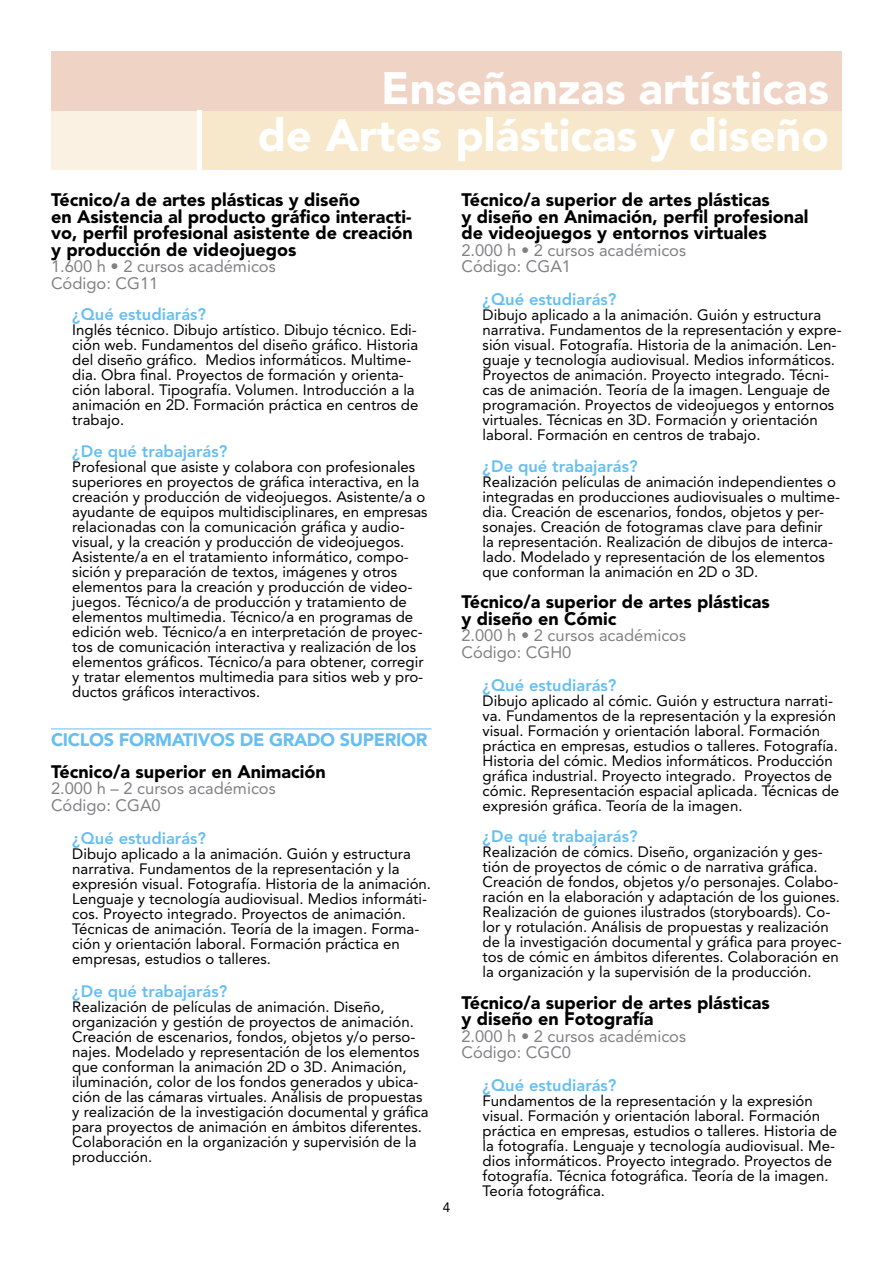
<style>
.page{position:relative;width:893px;height:1263px;background:#fff}
.page>*{position:absolute;margin:0;border:0;box-sizing:border-box;transform-origin:0 0}
.t1{font:900 45px/46.5px "Avenir LT Std";color:#fff;text-align:right}
.curs{font:900 18px/16.5px "Avenir LT Std";color:#000}
.cicles{font:900 18px "Avenir LT Std";letter-spacing:-.02em;color:#65bff1}
.Codi{font:16.5px "Avenir LT Std";color:#808184}
.pregunta{font:800 16.5px "Avenir LT Std";color:#65bff1}
.text{font:15px/15px "Avenir LT Std";color:#000}
.text-2{font:13.5px "Avenir LT Std";color:#000}
</style>
<div class="page">
<div style="left:51px;top:111px;width:791px;height:59px;background:#f8e8cb"></div>
<div style="left:51px;top:111px;width:149px;height:59px;background:#fbf1e2"></div>
<div style="left:51px;top:51px;width:791px;height:60px;background:#efd4c5"></div>
<hr style="left:198px;top:111px;width:4px;height:59px;background:#fff">
<hr style="left:51px;top:728px;width:381px;height:1px;background:#65bff1">
<p class="t1" style="left:258px;top:65px;width:572px">Enseñanzas artísticas<br>de Artes plásticas y diseño</p>
<p class="curs" style="left:51px;top:192px;width:363px">Técnico/a de artes plásticas y diseño<br>en Asistencia al producto gráfico interacti&shy;vo, perfil profesional asistente de creación y producción de videojuegos</p>
<p class="Codi" style="left:51px;top:257px;width:226px">1.600 h • 2 cursos académicos</p>
<p class="Codi" style="left:51px;top:273px;width:109px">Código: CG11</p>
<p class="pregunta" style="left:72px;top:305px;width:135px">¿Qué estudiarás?</p>
<p class="text" style="left:72px;top:323px;width:348px">Inglés técnico. Dibujo artístico. Dibujo técnico. Edi&shy;ción web. Fundamentos del diseño gráfico. Historia del diseño gráfico. Medios informáticos. Multime&shy;dia. Obra final. Proyectos de formación y orienta&shy;ción laboral. Tipografía. Volumen. Introducción a la animación en 2D. Formación práctica en centros de trabajo.</p>
<p class="pregunta" style="left:72px;top:441px;width:156px">¿De qué trabajarás?</p>
<p class="text" style="left:72px;top:459px;width:357px">Profesional que asiste y colabora con profesionales superiores en proyectos de gráfica interactiva, en la creación y producción de videojuegos. Asistente/a o ayudante de equipos multidisciplinares, en empresas relacionadas con la comunicación gráfica y audio&shy;visual, y la creación y producción de videojuegos.<br>Asistente/a en el tratamiento informático, compo&shy;sición y preparación de textos, imágenes y otros elementos para la creación y producción de video&shy;juegos. Técnico/a de producción y tratamiento de elementos multimedia. Técnico/a en programas de edición web. Técnico/a en interpretación de proyec&shy;tos de comunicación interactiva y realización de los elementos gráficos. Técnico/a para obtener, corregir y tratar elementos multimedia para sitios web y pro&shy;ductos gráficos interactivos.</p>
<p class="cicles" style="left:51px;top:729px;width:378px">CICLOS FORMATIVOS DE GRADO SUPERIOR</p>
<p class="curs" style="left:51px;top:763px;width:276px">Técnico/a superior en Animación</p>
<p class="Codi" style="left:51px;top:779px;width:226px">2.000 h – 2 cursos académicos</p>
<p class="Codi" style="left:51px;top:795px;width:111px">Código: CGA0</p>
<p class="pregunta" style="left:72px;top:828px;width:135px">¿Qué estudiarás?</p>
<p class="text" style="left:72px;top:846px;width:360px">Dibujo aplicado a la animación. Guión y estructura narrativa. Fundamentos de la representación y la expresión visual. Fotografía. Historia de la animación.<br>Lenguaje y tecnología audiovisual. Medios informáti&shy;cos. Proyecto integrado. Proyectos de animación.<br>Técnicas de animación. Teoría de la imagen. Forma&shy;ción y orientación laboral. Formación práctica en empresas, estudios o talleres.</p>
<p class="pregunta" style="left:72px;top:981px;width:156px">¿De qué trabajarás?</p>
<p class="text" style="left:72px;top:999px;width:358px">Realización de películas de animación. Diseño, organización y gestión de proyectos de animación.<br>Creación de escenarios, fondos, objetos y/o perso&shy;najes. Modelado y representación de los elementos que conforman la animación 2D o 3D. Animación, iluminación, color de los fondos generados y ubica&shy;ción de las cámaras virtuales. Análisis de propuestas y realización de la investigación documental y gráfica para proyectos de animación en ámbitos diferentes.<br>Colaboración en la organización y supervisión de la producción.</p>
<p class="curs" style="left:461px;top:192px;width:348px">Técnico/a superior de artes plásticas<br>y diseño en Animación, perfil profesional de videojuegos y entornos virtuales</p>
<p class="Codi" style="left:461px;top:240px;width:226px">2.000 h • 2 cursos académicos</p>
<p class="Codi" style="left:461px;top:257px;width:111px">Código: CGA1</p>
<p class="pregunta" style="left:483px;top:290px;width:135px">¿Qué estudiarás?</p>
<p class="text" style="left:483px;top:308px;width:361px">Dibujo aplicado a la animación. Guión y estructura narrativa. Fundamentos de la representación y expre&shy;sión visual. Fotografía. Historia de la animación. Len&shy;guaje y tecnología audiovisual. Medios informáticos.<br>Proyectos de animación. Proyecto integrado. Técni&shy;cas de animación. Teoría de la imagen. Lenguaje de programación. Proyectos de videojuegos y entornos virtuales. Técnicas en 3D. Formación y orientación laboral. Formación en centros de trabajo.</p>
<p class="pregunta" style="left:483px;top:456px;width:156px">¿De qué trabajarás?</p>
<p class="text" style="left:483px;top:474px;width:359px">Realización películas de animación independientes o integradas en producciones audiovisuales o multime&shy;dia. Creación de escenarios, fondos, objetos y per&shy;sonajes. Creación de fotogramas clave para definir<br>la representación. Realización de dibujos de interca&shy;lado. Modelado y representación de los elementos que conforman la animación en 2D o 3D.</p>
<p class="curs" style="left:461px;top:594px;width:310px">Técnico/a superior de artes plásticas y diseño en Cómic</p>
<p class="Codi" style="left:461px;top:626px;width:226px">2.000 h • 2 cursos académicos</p>
<p class="Codi" style="left:461px;top:642px;width:112px">Código: CGH0</p>
<p class="pregunta" style="left:483px;top:675px;width:135px">¿Qué estudiarás?</p>
<p class="text" style="left:483px;top:693px;width:358px">Dibujo aplicado al cómic. Guión y estructura narrati&shy;va. Fundamentos de la representación y la expresión visual. Formación y orientación laboral. Formación práctica en empresas, estudios o talleres. Fotografía.<br>Historia del cómic. Medios informáticos. Producción gráfica industrial. Proyecto integrado. Proyectos de cómic. Representación espacial aplicada. Técnicas de expresión gráfica. Teoría de la imagen.</p>
<p class="pregunta" style="left:483px;top:827px;width:156px">¿De qué trabajarás?</p>
<p class="text" style="left:483px;top:845px;width:361px">Realización de cómics. Diseño, organización y ges&shy;tión de proyectos de cómic o de narrativa gráfica.<br>Creación de fondos, objetos y/o personajes. Colabo&shy;ración en la elaboración y adaptación de los guiones.<br>Realización de guiones ilustrados (storyboards). Co&shy;lor y rotulación. Análisis de propuestas y realización de la investigación documental y gráfica para proyec&shy;tos de cómic en ámbitos diferentes. Colaboración en la organización y la supervisión de la producción.</p>
<p class="curs" style="left:461px;top:994px;width:310px">Técnico/a superior de artes plásticas y diseño en Fotografía</p>
<p class="Codi" style="left:461px;top:1026px;width:226px">2.000 h • 2 cursos académicos</p>
<p class="Codi" style="left:461px;top:1043px;width:111px">Código: CGC0</p>
<p class="pregunta" style="left:483px;top:1076px;width:135px">¿Qué estudiarás?</p>
<p class="text" style="left:483px;top:1094px;width:356px">Fundamentos de la representación y la expresión visual. Formación y orientación laboral. Formación práctica en empresas, estudios o talleres. Historia de la fotografía. Lenguaje y tecnología audiovisual. Me&shy;dios informáticos. Proyecto integrado. Proyectos de fotografía. Técnica fotográfica. Teoría de la imagen.<br>Teoría fotográfica.</p>
<p class="text-2" style="left:443px;top:1199px;width:9px">4</p>
</div>
